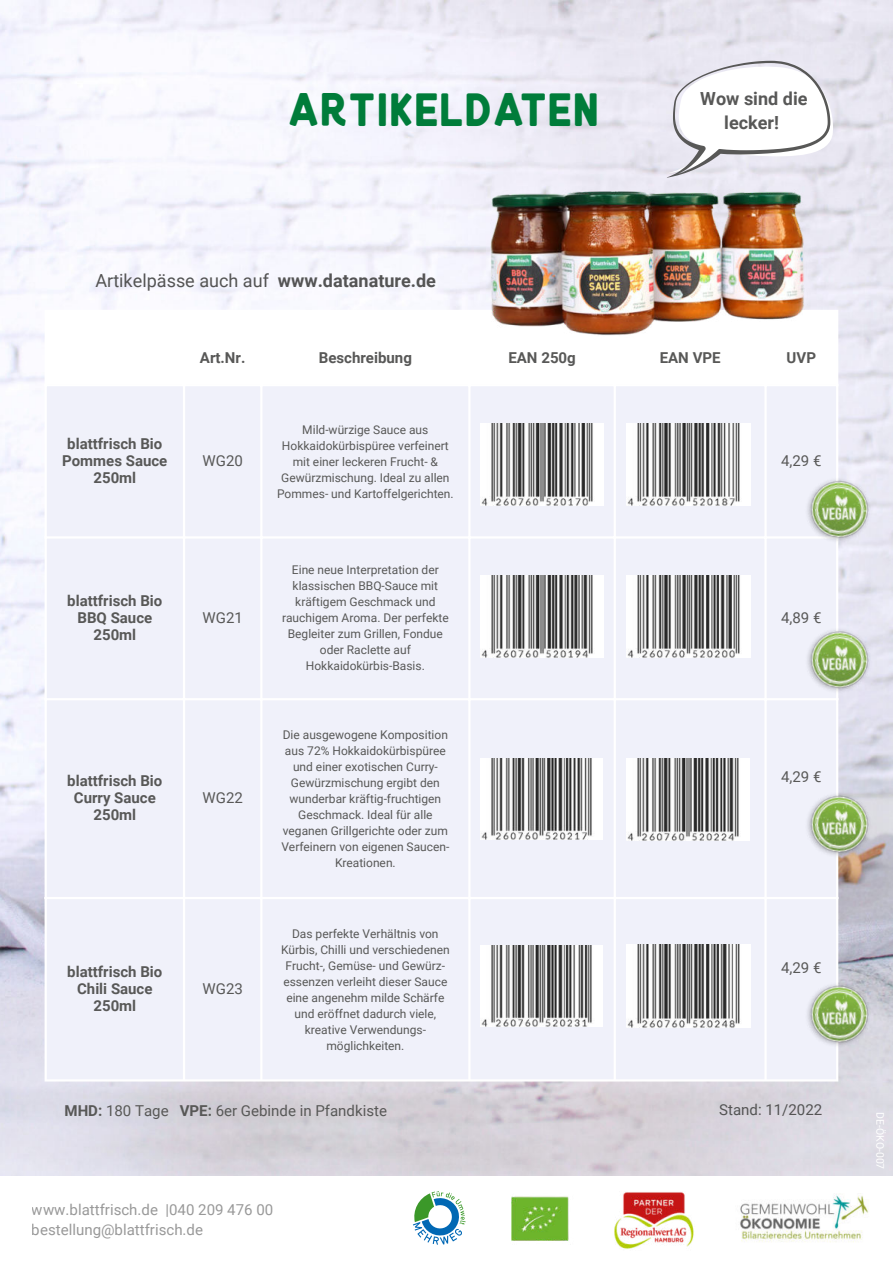
<style>
.page{position:relative;width:893px;height:1264px;background:#fff}
.page>*{position:absolute;margin:0;border:0;box-sizing:border-box;transform-origin:0 0}
.t1{font:33px "Tremblant";letter-spacing:.025em;color:#007c3a}
.t2{font:18px "Roboto";color:#545454}
.t3{font:700 18px/24.8px "Roboto";color:#585857;text-align:center}
.t4{font:700 15px/17px "Roboto";color:#585857;text-align:center}
.t5{font:15px "Roboto";color:#585857}
.t6{font:15px/20.2px "Roboto";color:#545454}
.t7{font:12px/16px "Roboto";color:#585857;text-align:center}
.t8{font:10.5px "Roboto";color:#fff}
.s1{font-weight:700}
</style>
<div class="page">
<img style="left:0;top:0;width:892px;height:1176px">
<img style="left:511px;top:1196px;width:58px;height:45px">
<img style="left:614px;top:1192px;width:80px;height:57px">
<img style="left:740px;top:1193px;width:129px;height:49px">
<svg style="left:413px;top:1191px;width:52px;height:53px"></svg>
<svg style="left:47px;top:312px;width:789px;height:72px"></svg>
<div style="left:47px;top:386px;width:789px;height:693px;background:#f0f1fa"></div>
<hr style="left:45px;top:312px;width:2px;height:767px;background:#fff">
<hr style="left:183px;top:312px;width:2px;height:767px;background:#fff">
<hr style="left:260px;top:312px;width:2px;height:767px;background:#fff">
<hr style="left:468px;top:312px;width:2px;height:767px;background:#fff">
<hr style="left:613px;top:312px;width:3px;height:767px;background:#fff">
<hr style="left:764px;top:312px;width:2px;height:767px;background:#fff">
<hr style="left:836px;top:312px;width:2px;height:767px;background:#fff">
<hr style="left:45px;top:310px;width:793px;height:2px;background:#fff">
<hr style="left:45px;top:384px;width:793px;height:2px;background:#fff">
<hr style="left:45px;top:536px;width:793px;height:2px;background:#fff">
<hr style="left:45px;top:698px;width:793px;height:2px;background:#fff">
<hr style="left:45px;top:897px;width:793px;height:2px;background:#fff">
<hr style="left:45px;top:1079px;width:793px;height:2px;background:#fff">
<img style="left:798px;top:620px;width:80px;height:82px">
<img style="left:798px;top:470px;width:80px;height:81px">
<img style="left:798px;top:975px;width:80px;height:81px">
<img style="left:798px;top:785px;width:80px;height:81px">
<img style="left:430px;top:166px;width:425px;height:201px">
<img style="left:626px;top:423px;width:124px;height:82px">
<img style="left:626px;top:576px;width:124px;height:82px">
<img style="left:626px;top:758px;width:123px;height:82px">
<img style="left:626px;top:945px;width:124px;height:82px">
<img style="left:480px;top:423px;width:123px;height:82px">
<img style="left:480px;top:576px;width:123px;height:82px">
<img style="left:480px;top:758px;width:122px;height:81px">
<img style="left:480px;top:945px;width:122px;height:81px">
<svg style="left:666px;top:61px;width:168px;height:117px"></svg>
<h1 class="t1" style="left:288px;top:92px;width:312px">ARTIKELDATEN</h1>
<h2 class="t3" style="left:700px;top:85px;width:109px">Wow sind die lecker!</h2>
<h2 class="t2" style="left:95px;top:267px;width:342px">Artikelpässe auch auf <span class="s1">www.datanature.de</span></h2>
<p class="t4" style="left:62px;top:434px;width:107px">blattfrisch Bio<br>Pommes Sauce<br>250ml</p>
<p class="t4" style="left:67px;top:591px;width:97px">blattfrisch Bio<br>BBQ Sauce<br>250ml</p>
<p class="t4" style="left:67px;top:771px;width:97px">blattfrisch Bio<br>Curry Sauce<br>250ml</p>
<p class="t4" style="left:67px;top:962px;width:97px">blattfrisch Bio<br>Chili Sauce<br>250ml</p>
<p class="t4" style="left:200px;top:348px;width:47px">Art.Nr.</p>
<p class="t4" style="left:319px;top:348px;width:95px">Beschreibung</p>
<p class="t4" style="left:508px;top:348px;width:69px">EAN 250g</p>
<p class="t4" style="left:659px;top:348px;width:62px">EAN VPE</p>
<p class="t4" style="left:786px;top:348px;width:31px">UVP</p>
<p class="t5" style="left:202px;top:450px;width:42px">WG20</p>
<p class="t5" style="left:202px;top:607px;width:42px">WG21</p>
<p class="t5" style="left:202px;top:787px;width:42px">WG22</p>
<p class="t5" style="left:202px;top:977px;width:42px">WG23</p>
<p class="t7" style="left:277px;top:421px;width:178px">Mild-würzige Sauce aus<br>Hokkaidokürbispüree verfeinert mit einer leckeren Frucht- &amp;<br>Gewürzmischung. Ideal zu allen<br>Pommes- und Kartoffelgerichten.</p>
<p class="t7" style="left:282px;top:561px;width:168px">Eine neue Interpretation der klassischen BBQ-Sauce mit kräftigem Geschmack und rauchigem Aroma. Der perfekte<br>Begleiter zum Grillen, Fondue oder Raclette auf<br>Hokkaidokürbis-Basis.</p>
<p class="t7" style="left:281px;top:726px;width:169px">Die ausgewogene Komposition aus 72% Hokkaidokürbispüree und einer exotischen Curry-<br>Gewürzmischung ergibt den wunderbar kräftig-fruchtigen<br>Geschmack. Ideal für alle veganen Grillgerichte oder zum<br>Verfeinern von eigenen Saucen-<br>Kreationen.</p>
<p class="t7" style="left:281px;top:925px;width:170px">Das perfekte Verhältnis von<br>Kürbis, Chilli und verschiedenen<br>Frucht-, Gemüse- und Gewürz&shy;essenzen verleiht dieser Sauce eine angenehm milde Schärfe und eröffnet dadurch viele, kreative Verwendungs&shy;möglichkeiten.</p>
<p class="t5" style="left:781px;top:450px;width:42px">4,29 €</p>
<p class="t5" style="left:781px;top:607px;width:42px">4,89 €</p>
<p class="t5" style="left:781px;top:766px;width:42px">4,29 €</p>
<p class="t5" style="left:781px;top:956px;width:42px">4,29 €</p>
<p class="t5" style="left:64px;top:1100px;width:324px"><span class="s1">MHD:</span> 180 Tage <span class="s1">VPE:</span> 6er Gebinde in Pfandkiste</p>
<p class="t6" style="left:719px;top:1099px;width:105px">Stand: 11/2022</p>
<p class="t6" style="left:32px;top:1198px;width:243px">www.blattfrisch.de |040 209 476 00 bestellung@blattfrisch.de</p>
<p class="t8" style="left:887px;top:1112px;width:59px;rotate:90deg">DE-ÖKO-007</p>
</div>
